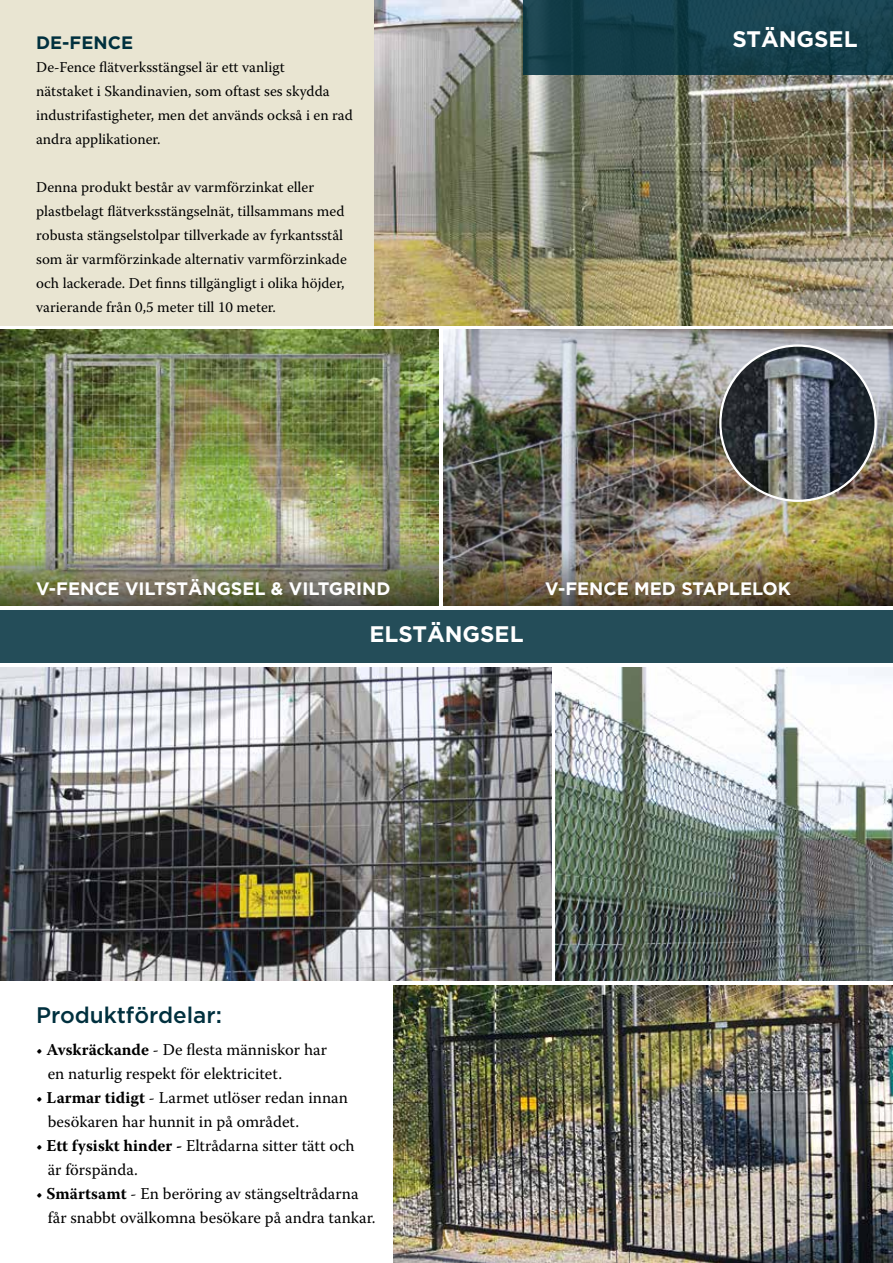
<style>
.page{position:relative;width:893px;height:1263px;background:#fff}
.page>*{position:absolute;margin:0;border:0;box-sizing:border-box;transform-origin:0 0}
.t1{font:700 22.5px "Gotham";color:#fff}
.t2{font:500 22.5px "Gotham";color:#00303e}
.t3{font:700 18px "Gotham";color:#fff}
.t4{font:700 18px "Gotham";color:#00303e}
.t5{font:16.5px/24px "Warnock Pro";color:#000}
.t6{font:15px/24px "Warnock Pro";color:#000}
.s1{font-weight:700}
</style>
<div class="page">
<img style="left:374px;top:0;width:519px;height:325px">
<div style="left:0;top:0;width:374px;height:325px;background:#e9e5d2"></div>
<img style="left:444px;top:330px;width:449px;height:35px">
<img style="left:0;top:330px;width:439px;height:35px">
<img style="left:394px;top:985px;width:499px;height:278px">
<img style="left:0;top:667px;width:551px;height:314px">
<img style="left:556px;top:667px;width:337px;height:314px">
<div style="left:523px;top:0;width:370px;height:75px;background:linear-gradient(to right,#133d48,#17424f)"></div>
<div style="left:0;top:610px;width:893px;height:53px;background:#244d59"></div>
<img style="left:0;top:365px;width:439px;height:241px">
<img style="left:444px;top:365px;width:449px;height:241px">
<img style="left:720px;top:346px;width:156px;height:155px;border-radius:78px">
<p class="t4" style="left:36px;top:32px;width:98px">DE-FENCE</p>
<p class="t6" style="left:36px;top:55px;width:318px">De-Fence flätverksstängsel är ett vanligt<br>nätstaket i Skandinavien, som oftast ses skydda industrifastigheter, men det används också i en rad andra applikationer.</p>
<p class="t6" style="left:36px;top:175px;width:312px">Denna produkt består av varmförzinkat eller plastbelagt flätverksstängselnät, tillsammans med robusta stängselstolpar tillverkade av fyrkantsstål som är varmförzinkade alternativ varmförzinkade och lackerade. Det finns tillgängligt i olika höjder, varierande från 0,5 meter till 10 meter.</p>
<h1 class="t1" style="left:732px;top:26px;width:127px">STÄNGSEL</h1>
<p class="t3" style="left:36px;top:578px;width:356px">V-FENCE VILTSTÄNGSEL &amp; VILTGRIND</p>
<p class="t3" style="left:545px;top:578px;width:247px">V-FENCE MED STAPLELOK</p>
<h1 class="t2" style="left:36px;top:1002px;width:187px">Produktfördelar:</h1>
<h1 class="t1" style="left:369px;top:621px;width:156px">ELSTÄNGSEL</h1>
<p class="t5" style="left:48px;top:1037px;width:281px;text-indent:-12px">• <span class="s1">Avskräckande</span> - De flesta människor har en naturlig respekt för elektricitet.</p>
<p class="t5" style="left:48px;top:1085px;width:302px;text-indent:-12px">• <span class="s1">Larmar tidigt</span> - Larmet utlöser redan innan besökaren har hunnit in på området.</p>
<p class="t5" style="left:48px;top:1133px;width:308px;text-indent:-12px">• <span class="s1">Ett fysiskt hinder -</span> Eltrådarna sitter tätt och är förspända.</p>
<p class="t5" style="left:48px;top:1181px;width:329px;text-indent:-12px">• <span class="s1">Smärtsamt</span> - En beröring av stängseltrådarna får snabbt ovälkomna besökare på andra tankar.</p>
</div>
